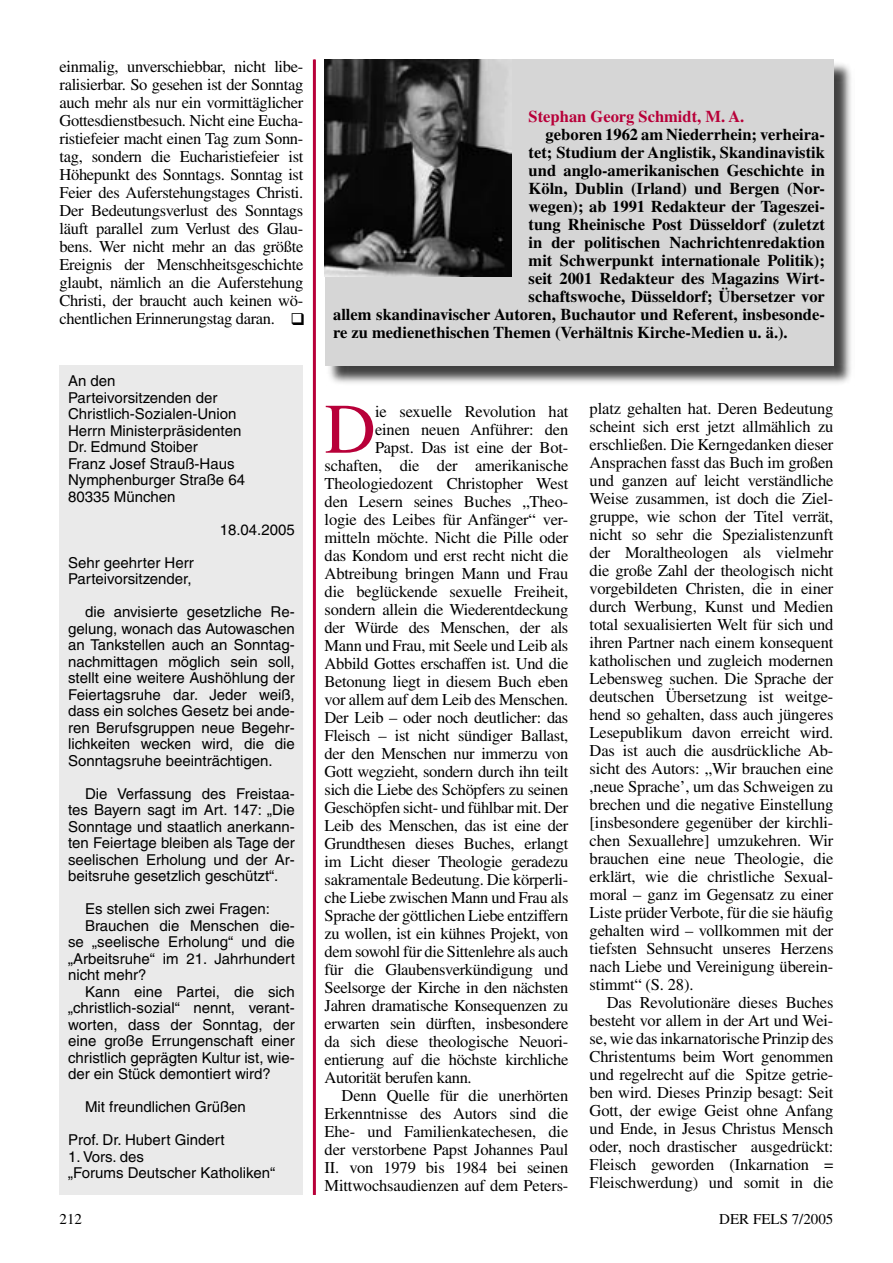
<style>
.page{position:relative;width:893px;height:1263px;background:#fff}
.page>*{position:absolute;margin:0;border:0;box-sizing:border-box;transform-origin:0 0}
.t1{font:70.95px "Times";color:#b80039}
.t2{font:16.5px/18px "Times";letter-spacing:-.02em;color:#000;text-align:justify}
.t3{font:700 16.5px "Times";color:#000}
.t4{font:700 16.5px "Times";color:#b80039}
.t5{font:15px/16.5px "Helvetica";color:#000}
.t6{font:15px "Times";color:#000}
</style>
<div class="page">
<div style="left:60px;top:366px;width:243px;height:829px;background:#eaeaea"></div>
<div style="left:326px;top:61px;width:528px;height:324px;background:#000;opacity:.75"></div>
<div style="left:325px;top:60px;width:508px;height:305px;background:#d6d6d6"></div>
<img style="left:325px;top:60px;width:187px;height:217px">
<hr style="left:313px;top:60px;width:3px;height:1135px;background:#b80039">
<p class="t2" style="left:60px;top:58px;width:245px">einmalig, unverschiebbar, nicht libe&shy;ralisierbar. So gesehen ist der Sonntag auch mehr als nur ein vormittäglicher Gottesdienstbesuch. Nicht eine Eucha&shy;ristiefeier macht einen Tag zum Sonn&shy;tag, sondern die Eucharistiefeier ist Höhepunkt des Sonntags. Sonntag ist Feier des Auferstehungstages Christi.<br>Der Bedeutungsverlust des Sonntags läuft parallel zum Verlust des Glau&shy;bens. Wer nicht mehr an das größte Ereignis der Menschheitsgeschichte glaubt, nämlich an die Auferstehung Christi, der braucht auch keinen wö&shy;chentlichen Erinnerungstag daran.</p>
<p class="t5" style="left:68px;top:373px;width:179px">An den<br>Parteivorsitzenden der<br>Christlich-Sozialen-Union<br>Herrn Ministerpräsidenten<br>Dr. Edmund Stoiber<br>Franz Josef Strauß-Haus<br>Nymphenburger Straße 64<br>80335 München</p>
<p class="t5" style="left:220px;top:521px;width:77px">18.04.2005</p>
<p class="t5" style="left:68px;top:554px;width:127px">Sehr geehrter Herr<br>Parteivorsitzender,</p>
<p class="t5" style="left:68px;top:604px;width:228px;text-align:justify;text-indent:17px">die anvisierte gesetzliche Re&shy;gelung, wonach das Autowaschen an Tankstellen auch an Sonntag&shy;nachmittagen möglich sein soll, stellt eine weitere Aushöhlung der Feiertagsruhe dar. Jeder weiß, dass ein solches Gesetz bei ande&shy;ren Berufsgruppen neue Begehr&shy;lichkeiten wecken wird, die die Sonntagsruhe beeinträchtigen.</p>
<p class="t5" style="left:68px;top:785px;width:228px;text-align:justify;text-indent:17px">Die Verfassung des Freistaa&shy;tes Bayern sagt im Art. 147: „Die Sonntage und staatlich anerkann&shy;ten Feiertage bleiben als Tage der seelischen Erholung und der Ar&shy;beitsruhe gesetzlich geschützt“.</p>
<p class="t5" style="left:85px;top:901px;width:186px">Es stellen sich zwei Fragen:</p>
<p class="t5" style="left:85px;top:917px;width:211px">Brauchen die Menschen die-</p>
<p class="t5" style="left:68px;top:934px;width:228px">se „seelische Erholung“ und die</p>
<p class="t5" style="left:68px;top:950px;width:228px">„Arbeitsruhe“ im 21. Jahrhundert</p>
<p class="t5" style="left:68px;top:967px;width:80px">nicht mehr?</p>
<p class="t5" style="left:85px;top:983px;width:211px">Kann eine Partei, die sich</p>
<p class="t5" style="left:68px;top:1000px;width:228px">„christlich-sozial“ nennt, verant-</p>
<p class="t5" style="left:68px;top:1016px;width:228px">worten, dass der Sonntag, der</p>
<p class="t5" style="left:68px;top:1033px;width:228px">eine große Errungenschaft einer</p>
<p class="t5" style="left:68px;top:1049px;width:228px">christlich geprägten Kultur ist, wie-</p>
<p class="t5" style="left:68px;top:1066px;width:204px">der ein Stück demontiert wird?</p>
<p class="t5" style="left:85px;top:1099px;width:162px">Mit freundlichen Grüßen</p>
<p class="t5" style="left:68px;top:1132px;width:158px">Prof. Dr. Hubert Gindert</p>
<p class="t5" style="left:68px;top:1148px;width:209px">1. Vors. des<br>„Forums Deutscher Katholiken“</p>
<p class="t4" style="left:529px;top:106px;width:217px">Stephan Georg Schmidt, M. A.</p>
<p class="t3" style="left:546px;top:124px;width:281px">geboren 1962 am Niederrhein; verheira-</p>
<p class="t3" style="left:529px;top:142px;width:298px">tet; Studium der Anglistik, Skandinavistik</p>
<p class="t3" style="left:529px;top:160px;width:298px">und anglo-amerikanischen Geschichte in</p>
<p class="t3" style="left:529px;top:178px;width:298px">Köln, Dublin (Irland) und Bergen (Nor-</p>
<p class="t3" style="left:529px;top:196px;width:298px">wegen); ab 1991 Redakteur der Tageszei-</p>
<p class="t3" style="left:529px;top:214px;width:298px">tung Rheinische Post Düsseldorf (zuletzt</p>
<p class="t3" style="left:529px;top:232px;width:298px">in der politischen Nachrichtenredaktion</p>
<p class="t3" style="left:529px;top:250px;width:298px">mit Schwerpunkt internationale Politik);</p>
<p class="t3" style="left:529px;top:268px;width:298px">seit 2001 Redakteur des Magazins Wirt-</p>
<p class="t3" style="left:529px;top:286px;width:298px">schaftswoche, Düsseldorf; Übersetzer vor</p>
<p class="t3" style="left:333px;top:304px;width:493px">allem skandinavischer Autoren, Buchautor und Referent, insbesonde-</p>
<p class="t3" style="left:333px;top:322px;width:456px">re zu medienethischen Themen (Verhältnis Kirche-Medien u. ä.).</p>
<h1 class="t1" style="left:325px;top:389px;width:53px">D</h1>
<p class="t2" style="left:375px;top:402px;width:195px">ie sexuelle Revolution hat</p>
<p class="t2" style="left:375px;top:420px;width:195px">einen neuen Anführer: den</p>
<p class="t2" style="left:375px;top:438px;width:195px">Papst. Das ist eine der Bot-</p>
<p class="t2" style="left:325px;top:456px;width:245px">schaften, die der amerikanische</p>
<p class="t2" style="left:325px;top:474px;width:245px">Theologiedozent Christopher West</p>
<p class="t2" style="left:325px;top:492px;width:245px">den Lesern seines Buches „Theo-</p>
<p class="t2" style="left:325px;top:510px;width:245px">logie des Leibes für Anfänger“ ver-</p>
<p class="t2" style="left:325px;top:528px;width:245px">mitteln möchte. Nicht die Pille oder</p>
<p class="t2" style="left:325px;top:546px;width:245px">das Kondom und erst recht nicht die</p>
<p class="t2" style="left:325px;top:564px;width:245px">Abtreibung bringen Mann und Frau</p>
<p class="t2" style="left:325px;top:582px;width:245px">die beglückende sexuelle Freiheit,</p>
<p class="t2" style="left:325px;top:600px;width:245px">sondern allein die Wiederentdeckung</p>
<p class="t2" style="left:325px;top:618px;width:245px">der Würde des Menschen, der als</p>
<p class="t2" style="left:325px;top:636px;width:245px">Mann und Frau, mit Seele und Leib als</p>
<p class="t2" style="left:325px;top:654px;width:245px">Abbild Gottes erschaffen ist. Und die</p>
<p class="t2" style="left:325px;top:672px;width:245px">Betonung liegt in diesem Buch eben</p>
<p class="t2" style="left:325px;top:690px;width:245px">vor allem auf dem Leib des Menschen.</p>
<p class="t2" style="left:325px;top:708px;width:245px">Der Leib – oder noch deutlicher: das</p>
<p class="t2" style="left:325px;top:726px;width:245px">Fleisch – ist nicht sündiger Ballast,</p>
<p class="t2" style="left:325px;top:744px;width:245px">der den Menschen nur immerzu von</p>
<p class="t2" style="left:325px;top:762px;width:245px">Gott wegzieht, sondern durch ihn teilt</p>
<p class="t2" style="left:325px;top:780px;width:245px">sich die Liebe des Schöpfers zu seinen</p>
<p class="t2" style="left:325px;top:798px;width:245px">Geschöpfen sicht- und fühlbar mit. Der</p>
<p class="t2" style="left:325px;top:816px;width:245px">Leib des Menschen, das ist eine der</p>
<p class="t2" style="left:325px;top:834px;width:245px">Grundthesen dieses Buches, erlangt</p>
<p class="t2" style="left:325px;top:852px;width:245px">im Licht dieser Theologie geradezu</p>
<p class="t2" style="left:325px;top:870px;width:245px">sakramentale Bedeutung. Die körperli-</p>
<p class="t2" style="left:325px;top:888px;width:245px">che Liebe zwischen Mann und Frau als</p>
<p class="t2" style="left:325px;top:906px;width:245px">Sprache der göttlichen Liebe entziffern</p>
<p class="t2" style="left:325px;top:924px;width:245px">zu wollen, ist ein kühnes Projekt, von</p>
<p class="t2" style="left:325px;top:942px;width:245px">dem sowohl für die Sittenlehre als auch</p>
<p class="t2" style="left:325px;top:960px;width:245px">für die Glaubensverkündigung und</p>
<p class="t2" style="left:325px;top:978px;width:245px">Seelsorge der Kirche in den nächsten</p>
<p class="t2" style="left:325px;top:996px;width:245px">Jahren dramatische Konsequenzen zu</p>
<p class="t2" style="left:325px;top:1014px;width:245px">erwarten sein dürften, insbesondere</p>
<p class="t2" style="left:325px;top:1032px;width:245px">da sich diese theologische Neuori-</p>
<p class="t2" style="left:325px;top:1050px;width:245px">entierung auf die höchste kirchliche</p>
<p class="t2" style="left:325px;top:1068px;width:149px">Autorität berufen kann.</p>
<p class="t2" style="left:342px;top:1086px;width:228px">Denn Quelle für die unerhörten</p>
<p class="t2" style="left:325px;top:1104px;width:245px">Erkenntnisse des Autors sind die</p>
<p class="t2" style="left:325px;top:1122px;width:245px">Ehe- und Familienkatechesen, die</p>
<p class="t2" style="left:325px;top:1140px;width:245px">der verstorbene Papst Johannes Paul</p>
<p class="t2" style="left:325px;top:1158px;width:245px">II. von 1979 bis 1984 bei seinen</p>
<p class="t2" style="left:325px;top:1176px;width:245px">Mittwochsaudienzen auf dem Peters-</p>
<p class="t2" style="left:590px;top:399px;width:245px">platz gehalten hat. Deren Bedeutung scheint sich erst jetzt allmählich zu erschließen. Die Kerngedanken dieser Ansprachen fasst das Buch im großen und ganzen auf leicht verständliche Weise zusammen, ist doch die Ziel&shy;gruppe, wie schon der Titel verrät, nicht so sehr die Spezialistenzunft der Moraltheologen als vielmehr die große Zahl der theologisch nicht vorgebildeten Christen, die in einer durch Werbung, Kunst und Medien total sexualisierten Welt für sich und ihren Partner nach einem konsequent katholischen und zugleich modernen Lebensweg suchen. Die Sprache der deutschen Übersetzung ist weitge&shy;hend so gehalten, dass auch jüngeres Lesepublikum davon erreicht wird.<br>Das ist auch die ausdrückliche Ab&shy;sicht des Autors: „Wir brauchen eine ,neue Sprache’, um das Schweigen zu brechen und die negative Einstellung [insbesondere gegenüber der kirchli&shy;chen Sexuallehre] umzukehren. Wir brauchen eine neue Theologie, die erklärt, wie die christliche Sexual&shy;moral – ganz im Gegensatz zu einer Liste prüder Verbote, für die sie häufig gehalten wird – vollkommen mit der tiefsten Sehnsucht unseres Herzens nach Liebe und Vereinigung überein&shy;stimmt“ (S. 28).</p>
<p class="t2" style="left:590px;top:993px;width:245px;text-indent:17px">Das Revolutionäre dieses Buches besteht vor allem in der Art und Wei&shy;se, wie das inkarnatorische Prinzip des Christentums beim Wort genommen und regelrecht auf die Spitze getrie&shy;ben wird. Dieses Prinzip besagt: Seit Gott, der ewige Geist ohne Anfang und Ende, in Jesus Christus Mensch oder, noch drastischer ausgedrückt:<br>Fleisch geworden (Inkarnation = Fleischwerdung) und somit in die</p>
<p class="t6" style="left:60px;top:1210px;width:24px">212</p>
<p class="t6" style="left:719px;top:1210px;width:116px">DER FELS 7/2005</p>
</div>
